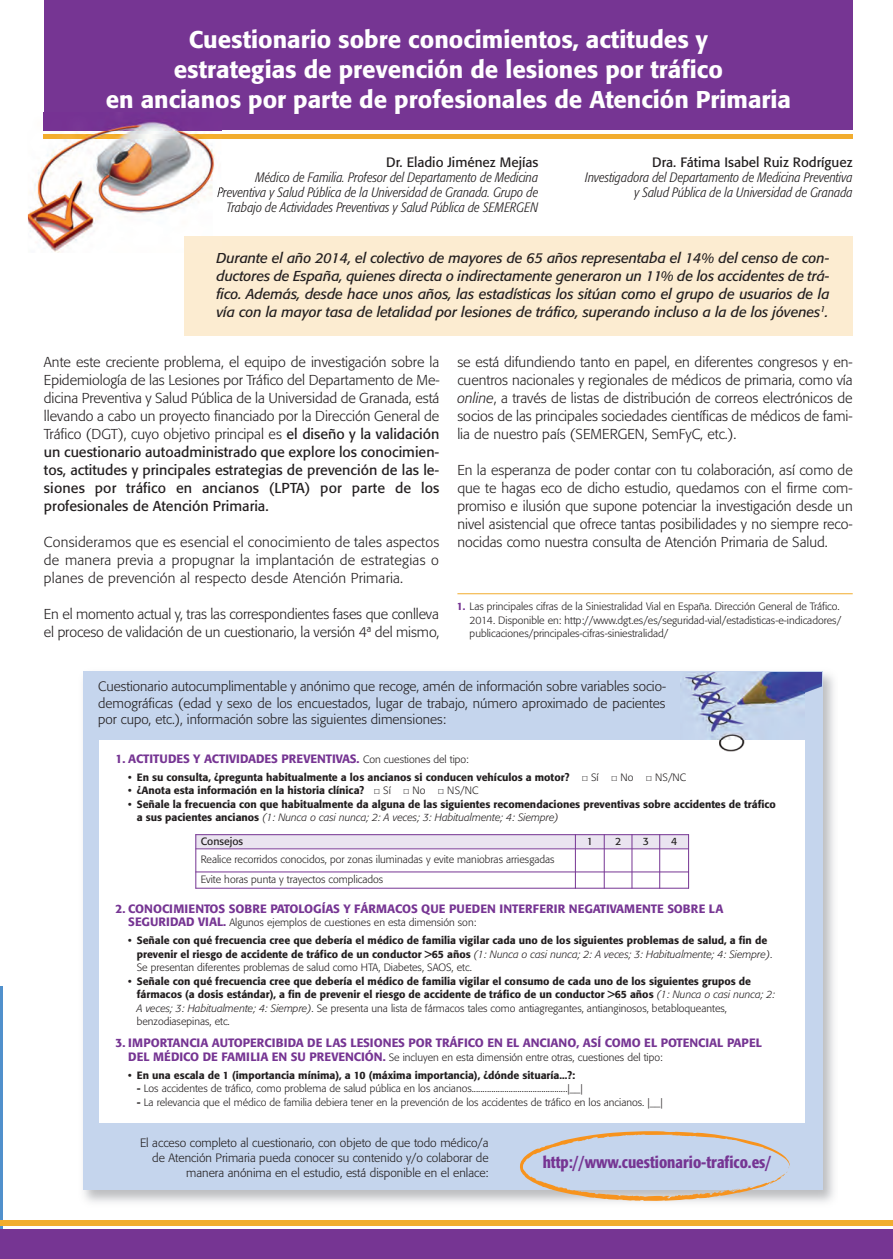
<style>
.page{position:relative;width:893px;height:1259px;background:#fff}
.page>*{position:absolute;margin:0;border:0;box-sizing:border-box;transform-origin:0 0}
.t1{font:500 24px/30px "Formata";color:#fff;text-align:center}
.t2{font:500 condensed 16.5px "Formata";color:#763593}
.t3{font:300 14.25px/18px "Formata";color:#231f20;text-align:justify}
.t4{font:italic 14.25px/18px "Formata";letter-spacing:-.005em;color:#231f20;text-align:justify}
.t5{font:italic 300 condensed 13.5px/15px "Formata";color:#231f20;text-align:right}
.t6{font:300 13.5px/16.5px "Formata";color:#231f20;text-align:justify}
.t7{font:13.5px "Formata";color:#231f20}
.t8{font:500 12px "Formata";color:#763593}
.t9{font:300 12px/15px "Formata";color:#231f20;text-align:right}
.t10{font:500 10.5px/13.5px "Formata";color:#231f20}
.t11{font:300 10.5px/13.5px "Formata";color:#231f20}
.t12{font:10.5px "Formata";color:#231f20}
.s1{font-weight:400}
.s2{font-style:italic}
.s3{font-weight:500;color:#763593}
.s4{font-weight:300;font-size:10.5px;color:#231f20}
.s5{font-family:"Calibri";font-weight:700}
.s6{font-weight:300}
.s7{font-weight:300;font-style:italic}
.s8{font-weight:500;font-size:12px;color:#763593}
.s9{font-weight:500}
</style>
<div class="page">
<img style="left:83px;top:671px;width:751px;height:531px">
<div style="left:83px;top:671px;width:739px;height:518px;background:#c5d5ed"></div>
<div style="left:100px;top:740px;width:704px;height:382px;background:#fff"></div>
<div style="left:184px;top:236px;width:668px;height:100px;background:#fcecd1"></div>
<hr style="left:0;top:986px;width:2px;height:272px;background:#5090cc">
<div style="left:44px;top:0;width:808px;height:130px;background:#763593"></div>
<div style="left:1px;top:1229px;width:891px;height:29px;background:#763593"></div>
<div style="left:1px;top:1220px;width:891px;height:5px;background:#f2ad2e"></div>
<div style="left:44px;top:134px;width:808px;height:5px;background:#f2ad2e"></div>
<div style="left:195px;top:834px;width:380px;height:14px;background:#eae4f0"></div>
<div style="left:575px;top:834px;width:29px;height:14px;background:#eae4f0"></div>
<div style="left:604px;top:834px;width:27px;height:14px;background:#eae4f0"></div>
<div style="left:631px;top:834px;width:28px;height:14px;background:#eae4f0"></div>
<div style="left:659px;top:834px;width:29px;height:14px;background:#eae4f0"></div>
<hr style="left:195px;top:834px;width:1px;height:54px;background:#763593">
<hr style="left:574px;top:834px;width:1px;height:54px;background:#763593">
<hr style="left:603px;top:834px;width:1px;height:54px;background:#763593">
<hr style="left:631px;top:834px;width:1px;height:54px;background:#763593">
<hr style="left:659px;top:834px;width:1px;height:54px;background:#763593">
<hr style="left:687px;top:834px;width:1px;height:54px;background:#763593">
<hr style="left:195px;top:834px;width:493px;height:1px;background:#763593">
<hr style="left:195px;top:848px;width:493px;height:1px;background:#763593">
<hr style="left:195px;top:871px;width:493px;height:1px;background:#763593">
<hr style="left:195px;top:887px;width:493px;height:1px;background:#763593">
<img style="left:28px;top:112px;width:193px;height:141px">
<img style="left:184px;top:236px;width:37px;height:17px">
<img style="left:44px;top:112px;width:177px;height:18px">
<img style="left:44px;top:134px;width:177px;height:5px">
<svg style="left:217px;top:187px;width:4px;height:10px"></svg>
<img style="left:680px;top:672px;width:141px;height:82px">
<svg style="left:519px;top:1131px;width:270px;height:69px"></svg>
<hr style="left:457px;top:593px;width:395px;height:1px;background:#f2ad2e">
<svg style="left:0;top:1220px;width:2px;height:39px"></svg>
<h1 class="t1" style="left:106px;top:26px;width:686px">Cuestionario sobre conocimientos, actitudes y<br>estrategias de prevención de lesiones por tráfico<br>en ancianos por parte de profesionales de Atención Primaria</h1>
<p class="t7" style="left:386px;top:157px;width:154px">Dr. Eladio Jiménez Mejías</p>
<p class="t5" style="left:217px;top:171px;width:322px">Médico de Familia. Profesor del Departamento de Medicina<br>Preventiva y Salud Pública de la Universidad de Granada. Grupo de<br>Trabajo de Actividades Preventivas y Salud Pública de SEMERGEN</p>
<p class="t7" style="left:652px;top:157px;width:202px">Dra. Fátima Isabel Ruiz Rodríguez</p>
<p class="t5" style="left:585px;top:171px;width:269px">Investigadora del Departamento de Medicina Preventiva y Salud Pública de la Universidad de Granada</p>
<p class="t4" style="left:216px;top:250px;width:614px">Durante el año 2014, el colectivo de mayores de 65 años representaba el 14% del censo de con&shy;ductores de España, quienes directa o indirectamente generaron un 11% de los accidentes de trá&shy;fico. Además, desde hace unos años, las estadísticas los sitúan como el grupo de usuarios de la vía con la mayor tasa de letalidad por lesiones de tráfico, superando incluso a la de los jóvenes<sup>1</sup>.</p>
<p class="t3" style="left:44px;top:354px;width:397px">Ante este creciente problema, el equipo de investigación sobre la Epidemiología de las Lesiones por Tráfico del Departamento de Me&shy;dicina Preventiva y Salud Pública de la Universidad de Granada, está llevando a cabo un proyecto financiado por la Dirección General de Tráfico (DGT), cuyo objetivo principal es <span class="s1">el diseño y la validación un cuestionario autoadministrado que explore los conocimien&shy;tos, actitudes y principales estrategias de prevención de las le&shy;siones por tráfico en ancianos (LPTA) por parte de los profesionales de Atención Primaria.</span></p>
<p class="t3" style="left:44px;top:534px;width:396px">Consideramos que es esencial el conocimiento de tales aspectos de manera previa a propugnar la implantación de estrategias o planes de prevención al respecto desde Atención Primaria.</p>
<p class="t3" style="left:44px;top:606px;width:397px">En el momento actual y, tras las correspondientes fases que conlleva el proceso de validación de un cuestionario, la versión 4ª del mismo,</p>
<p class="t3" style="left:457px;top:354px;width:396px">se está difundiendo tanto en papel, en diferentes congresos y en&shy;cuentros nacionales y regionales de médicos de primaria, como vía <span class="s2">online</span>, a través de listas de distribución de correos electrónicos de socios de las principales sociedades científicas de médicos de fami&shy;lia de nuestro país (SEMERGEN, SemFyC, etc.).</p>
<p class="t3" style="left:457px;top:462px;width:396px">En la esperanza de poder contar con tu colaboración, así como de que te hagas eco de dicho estudio, quedamos con el firme com&shy;promiso e ilusión que supone potenciar la investigación desde un nivel asistencial que ofrece tantas posibilidades y no siempre reco&shy;nocidas como nuestra consulta de Atención Primaria de Salud.</p>
<p class="t11" style="left:469px;top:600px;width:373px;text-indent:-13px"><span class="s3">1.</span> Las principales cifras de la Siniestralidad Vial en España. Dirección General de Tráfico.<br>2014. Disponible en: http://www.dgt.es/es/seguridad-vial/estadisticas-e-indicadores/ publicaciones/principales-cifras-siniestralidad/</p>
<p class="t6" style="left:98px;top:679px;width:569px">Cuestionario autocumplimentable y anónimo que recoge, amén de información sobre variables socio&shy;demográficas (edad y sexo de los encuestados, lugar de trabajo, número aproximado de pacientes por cupo, etc.), información sobre las siguientes dimensiones:</p>
<p class="t8" style="left:115px;top:753px;width:355px">1. ACTITUDES Y ACTIVIDADES PREVENTIVAS. <span class="s4">Con cuestiones del tipo:</span></p>
<p class="t10" style="left:128px;top:771px;width:559px">• En su consulta, ¿pregunta habitualmente a los ancianos si conducen vehículos a motor? <span class="s5">□</span> <span class="s6">Sí</span> <span class="s5">□</span> <span class="s6">No</span> <span class="s5">□</span> <span class="s6">NS/NC</span></p>
<p class="t10" style="left:128px;top:784px;width:351px">• ¿Anota esta información en la historia clínica? <span class="s5">□</span> <span class="s6">Sí</span> <span class="s5">□</span> <span class="s6">No</span> <span class="s5">□</span> <span class="s6">NS/NC</span></p>
<p class="t10" style="left:137px;top:798px;width:640px;text-indent:-9px">• Señale la frecuencia con que habitualmente da alguna de las siguientes recomendaciones preventivas sobre accidentes de tráfico a sus pacientes ancianos <span class="s7">(1: Nunca o casi nunca; 2: A veces; 3: Habitualmente; 4: Siempre)</span></p>
<p class="t12" style="left:200px;top:836px;width:44px">Consejos</p>
<p class="t12" style="left:586px;top:836px;width:8px">1</p>
<p class="t12" style="left:614px;top:836px;width:8px">2</p>
<p class="t12" style="left:642px;top:836px;width:8px">3</p>
<p class="t12" style="left:670px;top:836px;width:8px">4</p>
<p class="t11" style="left:200px;top:850px;width:355px;line-height:19.6px">Realice recorridos conocidos, por zonas iluminadas y evite maniobras arriesgadas<br>Evite horas punta y trayectos complicados</p>
<p class="t8" style="left:115px;top:903px;width:609px">2. CONOCIMIENTOS SOBRE PATOLOGÍAS Y FÁRMACOS QUE PUEDEN INTERFERIR NEGATIVAMENTE SOBRE LA</p>
<p class="t11" style="left:128px;top:916px;width:349px"><span class="s8">SEGURIDAD VIAL.</span> Algunos ejemplos de cuestiones en esta dimensión son:</p>
<p class="t10" style="left:137px;top:934px;width:636px;text-indent:-9px">• Señale con qué frecuencia cree que debería el médico de familia vigilar cada uno de los siguientes problemas de salud, a fin de prevenir el riesgo de accidente de tráfico de un conductor &gt;65 años <span class="s7">(1: Nunca o casi nunca; 2: A veces; 3: Habitualmente; 4: Siempre)</span><span class="s6">.<br>Se presentan diferentes problemas de salud como HTA, Diabetes, SAOS, etc.</span></p>
<p class="t10" style="left:137px;top:975px;width:639px;text-indent:-9px">• Señale con qué frecuencia cree que debería el médico de familia vigilar el consumo de cada uno de los siguientes grupos de fármacos (a dosis estándar), a fin de prevenir el riesgo de accidente de tráfico de un conductor &gt;65 años <span class="s7">(1: Nunca o casi nunca; 2:<br>A veces; 3: Habitualmente; 4: Siempre)</span><span class="s6">. Se presenta una lista de fármacos tales como antiagregantes, antianginosos, betabloqueantes, benzodiasepinas, etc.</span></p>
<p class="t8" style="left:115px;top:1037px;width:647px">3. IMPORTANCIA AUTOPERCIBIDA DE LAS LESIONES POR TRÁFICO EN EL ANCIANO, ASÍ COMO EL POTENCIAL PAPEL</p>
<p class="t11" style="left:128px;top:1051px;width:535px"><span class="s8">DEL MÉDICO DE FAMILIA EN SU PREVENCIÓN.</span> Se incluyen en esta dimensión entre otras, cuestiones del tipo:</p>
<p class="t10" style="left:128px;top:1068px;width:448px">• En una escala de 1 (importancia mínima), a 10 (máxima importancia), ¿dónde situaría...?:</p>
<p class="t11" style="left:137px;top:1082px;width:447px"><span class="s9">-</span> Los accidentes de tráfico, como problema de salud pública en los ancianos............................................|__|</p>
<p class="t11" style="left:137px;top:1095px;width:527px"><span class="s9">-</span> La relevancia que el médico de familia debiera tener en la prevención de los accidentes de tráfico en los ancianos. |__|</p>
<p class="t9" style="left:140px;top:1136px;width:350px">El acceso completo al cuestionario, con objeto de que todo médico/a de Atención Primaria pueda conocer su contenido y/o colaborar de manera anónima en el estudio, está disponible en el enlace:</p>
<p class="t2" style="left:542px;top:1155px;width:230px">http://www.cuestionario-trafico.es/</p>
</div>
